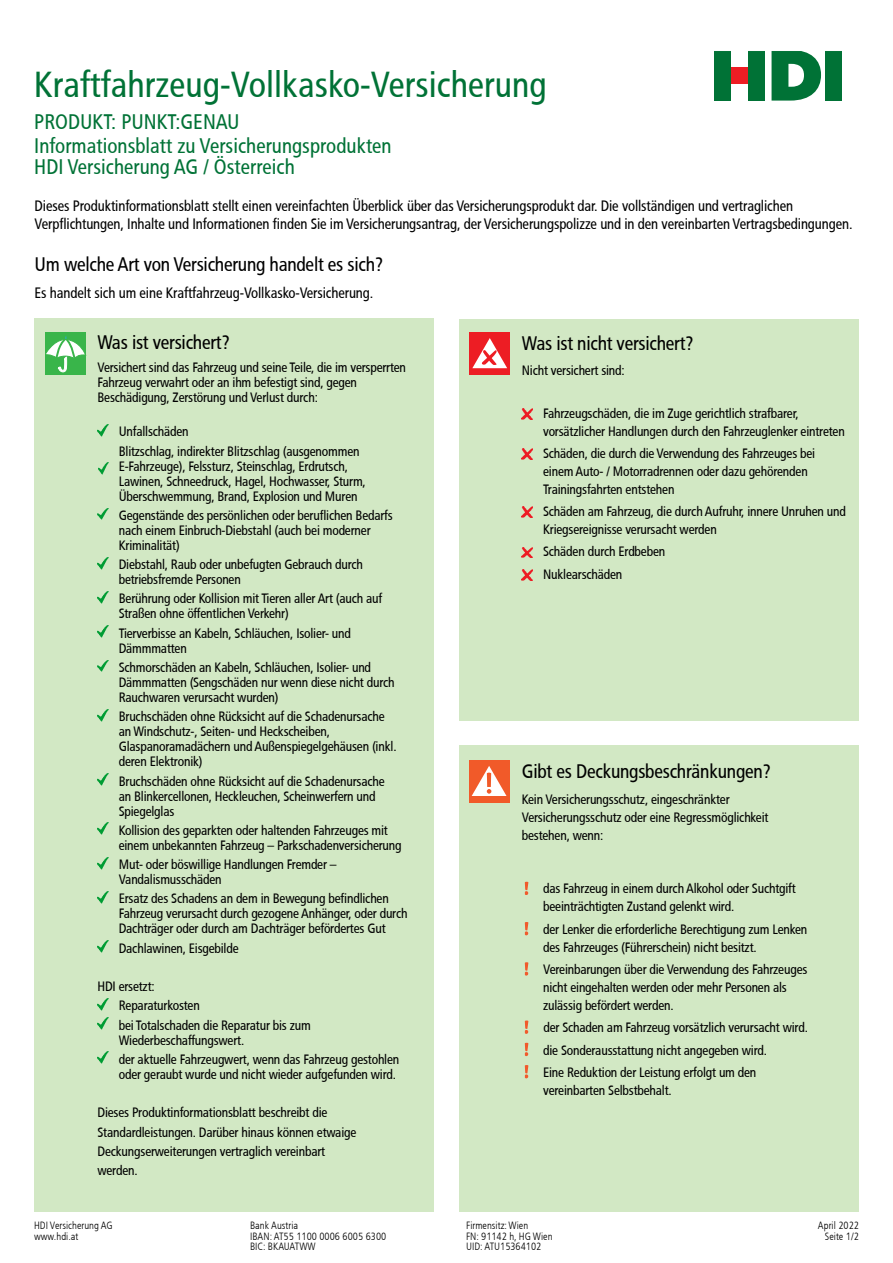
<style>
.page{position:relative;width:893px;height:1263px;background:#fff}
.page>*{position:absolute;margin:0;border:0;box-sizing:border-box;transform-origin:0 0}
.t1{font:36px "HDI Gerling Sans Cond Regular";color:#007236}
.t2{font:21px/24px "HDI Gerling Sans Cond Regular";color:#007236}
.t3{font:19.5px "HDI Gerling Sans Cond Regular";letter-spacing:-.015em;color:#000}
.t4{font:15px/18px "HDI Gerling Sans Cond Regular";letter-spacing:-.01em;color:#000}
.t5{font:13.5px/15px "HDI Gerling Sans Cond Regular";letter-spacing:-.015em;color:#000}
.t6{font:10.5px "HDI Gerling Sans Cond Light";color:#000}
</style>
<div class="page">
<div style="left:459px;top:319px;width:400px;height:402px;background:#d2e8c4"></div>
<div style="left:34px;top:319px;width:400px;height:893px;background:#d2e8c4"></div>
<div style="left:459px;top:745px;width:400px;height:467px;background:#d2e8c4"></div>
<svg style="left:771px;top:52px;width:50px;height:49px"></svg>
<div style="left:825px;top:51px;width:17px;height:50px;background:#007236"></div>
<div style="left:731px;top:67px;width:17px;height:17px;background:#ed1d24"></div>
<div style="left:748px;top:51px;width:17px;height:50px;background:#007236"></div>
<div style="left:714px;top:51px;width:17px;height:50px;background:#007236"></div>
<svg style="left:97px;top:424px;width:11px;height:12px"></svg>
<svg style="left:97px;top:508px;width:11px;height:12px"></svg>
<svg style="left:97px;top:557px;width:11px;height:12px"></svg>
<svg style="left:97px;top:591px;width:11px;height:12px"></svg>
<svg style="left:97px;top:626px;width:11px;height:12px"></svg>
<svg style="left:97px;top:660px;width:11px;height:12px"></svg>
<svg style="left:97px;top:709px;width:11px;height:12px"></svg>
<svg style="left:97px;top:773px;width:11px;height:12px"></svg>
<svg style="left:97px;top:823px;width:11px;height:12px"></svg>
<svg style="left:97px;top:857px;width:11px;height:12px"></svg>
<svg style="left:97px;top:891px;width:11px;height:12px"></svg>
<svg style="left:97px;top:941px;width:11px;height:11px"></svg>
<svg style="left:97px;top:998px;width:11px;height:12px"></svg>
<svg style="left:97px;top:1018px;width:11px;height:11px"></svg>
<svg style="left:97px;top:1052px;width:11px;height:12px"></svg>
<svg style="left:522px;top:408px;width:11px;height:11px"></svg>
<svg style="left:522px;top:449px;width:11px;height:10px"></svg>
<svg style="left:522px;top:507px;width:11px;height:11px"></svg>
<svg style="left:522px;top:547px;width:11px;height:11px"></svg>
<svg style="left:522px;top:569px;width:11px;height:11px"></svg>
<svg style="left:525px;top:882px;width:3px;height:13px"></svg>
<svg style="left:525px;top:922px;width:3px;height:13px"></svg>
<svg style="left:525px;top:962px;width:3px;height:13px"></svg>
<svg style="left:525px;top:1020px;width:3px;height:14px"></svg>
<svg style="left:525px;top:1043px;width:3px;height:13px"></svg>
<svg style="left:525px;top:1065px;width:3px;height:13px"></svg>
<div style="left:45px;top:332px;width:41px;height:43px;background:#39b54a"></div>
<svg style="left:46px;top:336px;width:39px;height:36px"></svg>
<div style="left:469px;top:332px;width:41px;height:43px;background:#ed1d24"></div>
<svg style="left:472px;top:338px;width:35px;height:30px"></svg>
<div style="left:469px;top:760px;width:41px;height:42px;background:#f15a29"></div>
<svg style="left:472px;top:766px;width:34px;height:30px"></svg>
<svg style="left:98px;top:462px;width:11px;height:12px"></svg>
<h1 class="t1" style="left:34px;top:64px;width:514px">Kraftfahrzeug-Vollkasko-Versicherung</h1>
<h2 class="t2" style="left:34px;top:110px;width:359px">PRODUKT: PUNKT:GENAU<br>Informationsblatt zu Versicherungsprodukten</h2>
<h2 class="t2" style="left:34px;top:155px;width:262px">HDI Versicherung AG / Österreich</h2>
<p class="t4" style="left:35px;top:197px;width:819px">Dieses Produktinformationsblatt stellt einen vereinfachten Überblick über das Versicherungsprodukt dar. Die vollständigen und vertraglichen<br>Verpflichtungen, Inhalte und Informationen finden Sie im Versicherungsantrag, der Versicherungspolizze und in den vereinbarten Vertragsbedingungen.</p>
<h3 class="t3" style="left:35px;top:253px;width:350px">Um welche Art von Versicherung handelt es sich?</h3>
<p class="t4" style="left:35px;top:284px;width:340px">Es handelt sich um eine Kraftfahrzeug-Vollkasko-Versicherung.</p>
<h3 class="t3" style="left:97px;top:331px;width:134px">Was ist versichert?</h3>
<p class="t5" style="left:97px;top:360px;width:310px">Versichert sind das Fahrzeug und seine Teile, die im versperrten<br>Fahrzeug verwahrt oder an ihm befestigt sind, gegen<br>Beschädigung, Zerstörung und Verlust durch:</p>
<p class="t5" style="left:119px;top:422px;width:242px;line-height:19.2px">Unfallschäden<br>Blitzschlag, indirekter Blitzschlag (ausgenommen</p>
<p class="t5" style="left:119px;top:459px;width:249px">E-Fahrzeuge), Felssturz, Steinschlag, Erdrutsch,<br>Lawinen, Schneedruck, Hagel, Hochwasser, Sturm,<br>Überschwemmung, Brand, Explosion und Muren</p>
<p class="t5" style="left:119px;top:508px;width:276px">Gegenstände des persönlichen oder beruflichen Bedarfs nach einem Einbruch-Diebstahl (auch bei moderner<br>Kriminalität)</p>
<p class="t5" style="left:119px;top:557px;width:246px">Diebstahl, Raub oder unbefugten Gebrauch durch betriebsfremde Personen</p>
<p class="t5" style="left:119px;top:591px;width:265px">Berührung oder Kollision mit Tieren aller Art (auch auf<br>Straßen ohne öffentlichen Verkehr)</p>
<p class="t5" style="left:119px;top:626px;width:234px">Tierverbisse an Kabeln, Schläuchen, Isolier- und<br>Dämmmatten</p>
<p class="t5" style="left:119px;top:660px;width:277px">Schmorschäden an Kabeln, Schläuchen, Isolier- und<br>Dämmmatten (Sengschäden nur wenn diese nicht durch<br>Rauchwaren verursacht wurden)</p>
<p class="t5" style="left:119px;top:709px;width:279px">Bruchschäden ohne Rücksicht auf die Schadenursache an Windschutz-, Seiten- und Heckscheiben, Glaspanoramadächern und Außenspiegelgehäusen (inkl. deren Elektronik)</p>
<p class="t5" style="left:119px;top:773px;width:268px">Bruchschäden ohne Rücksicht auf die Schadenursache an Blinkercellonen, Heckleuchen, Scheinwerfern und<br>Spiegelglas</p>
<p class="t5" style="left:119px;top:823px;width:284px">Kollision des geparkten oder haltenden Fahrzeuges mit einem unbekannten Fahrzeug – Parkschadenversicherung</p>
<p class="t5" style="left:119px;top:857px;width:219px">Mut- oder böswillige Handlungen Fremder –<br>Vandalismusschäden</p>
<p class="t5" style="left:119px;top:891px;width:290px">Ersatz des Schadens an dem in Bewegung befindlichen<br>Fahrzeug verursacht durch gezogene Anhänger, oder durch<br>Dachträger oder durch am Dachträger befördertes Gut</p>
<p class="t5" style="left:119px;top:940px;width:121px">Dachlawinen, Eisgebilde</p>
<p class="t5" style="left:119px;top:977px;width:194px;line-height:19.2px;text-indent:-21px">HDI ersetzt:<br>Reparaturkosten<br>bei Totalschaden die Reparatur bis zum</p>
<p class="t5" style="left:119px;top:1030px;width:282px;line-height:19.2px">Wiederbeschaffungswert.<br>der aktuelle Fahrzeugwert, wenn das Fahrzeug gestohlen</p>
<p class="t5" style="left:119px;top:1067px;width:279px">oder geraubt wurde und nicht wieder aufgefunden wird.</p>
<p class="t5" style="left:97px;top:1103px;width:260px;line-height:19.2px">Dieses Produktinformationsblatt beschreibt die Standardleistungen. Darüber hinaus können etwaige Deckungserweiterungen vertraglich vereinbart werden.</p>
<h3 class="t3" style="left:522px;top:332px;width:173px">Was ist nicht versichert?</h3>
<p class="t5" style="left:522px;top:363px;width:104px">Nicht versichert sind:</p>
<p class="t5" style="left:543px;top:404px;width:303px;line-height:18px">Fahrzeugschäden, die im Zuge gerichtlich strafbarer, vorsätzlicher Handlungen durch den Fahrzeuglenker eintreten</p>
<p class="t5" style="left:543px;top:444px;width:274px;line-height:18px">Schäden, die durch die Verwendung des Fahrzeuges bei einem Auto- / Motorradrennen oder dazu gehörenden<br>Trainingsfahrten entstehen</p>
<p class="t5" style="left:543px;top:503px;width:304px;line-height:18px">Schäden am Fahrzeug, die durch Aufruhr, innere Unruhen und<br>Kriegsereignisse verursacht werden</p>
<p class="t5" style="left:543px;top:541px;width:124px;line-height:22.2px">Schäden durch Erdbeben<br>Nuklearschäden</p>
<h3 class="t3" style="left:522px;top:760px;width:251px">Gibt es Deckungsbeschränkungen?</h3>
<p class="t5" style="left:522px;top:791px;width:248px;line-height:18px">Kein Versicherungsschutz, eingeschränkter<br>Versicherungsschutz oder eine Regressmöglichkeit bestehen, wenn:</p>
<p class="t5" style="left:543px;top:880px;width:254px;line-height:18px">das Fahrzeug in einem durch Alkohol oder Suchtgift beeinträchtigten Zustand gelenkt wird.</p>
<p class="t5" style="left:543px;top:920px;width:266px;line-height:18px">der Lenker die erforderliche Berechtigung zum Lenken des Fahrzeuges (Führerschein) nicht besitzt.</p>
<p class="t5" style="left:543px;top:960px;width:266px;line-height:18px">Vereinbarungen über die Verwendung des Fahrzeuges nicht eingehalten werden oder mehr Personen als zulässig befördert werden.</p>
<p class="t5" style="left:543px;top:1017px;width:266px;line-height:22.2px">der Schaden am Fahrzeug vorsätzlich verursacht wird. die Sonderausstattung nicht angegeben wird.<br>Eine Reduktion der Leistung erfolgt um den</p>
<p class="t5" style="left:543px;top:1083px;width:130px">vereinbarten Selbstbehalt.</p>
<p class="t6" style="left:34px;top:1220px;width:80px">HDI Versicherung AG</p>
<p class="t6" style="left:250px;top:1220px;width:50px">Bank Austria</p>
<p class="t6" style="left:466px;top:1220px;width:64px">Firmensitz: Wien</p>
<p class="t6" style="left:818px;top:1220px;width:43px">April 2022</p>
<p class="t6" style="left:34px;top:1230px;width:46px">www.hdi.at</p>
<p class="t6" style="left:250px;top:1230px;width:138px">IBAN: AT55 1100 0006 6005 6300</p>
<p class="t6" style="left:466px;top:1230px;width:88px">FN: 91142 h, HG Wien</p>
<p class="t6" style="left:825px;top:1230px;width:36px">Seite 1/2</p>
<p class="t6" style="left:250px;top:1241px;width:67px">BIC: BKAUATWW</p>
<p class="t6" style="left:466px;top:1241px;width:77px">UID: ATU15364102</p>
</div>
